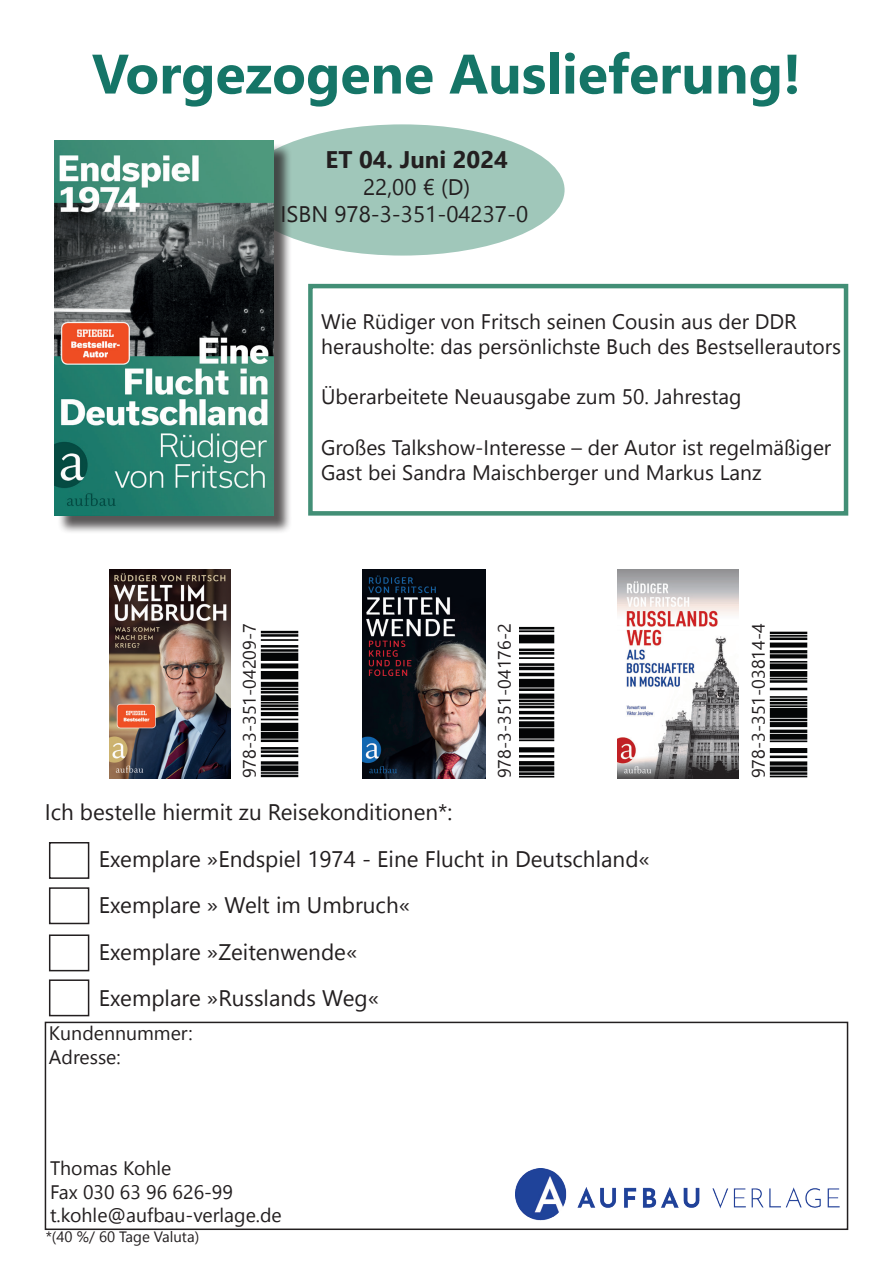
<style>
.page{position:relative;width:893px;height:1263px;background:#fff}
.page>*{position:absolute;margin:0;border:0;box-sizing:border-box;transform-origin:0 0}
.t1{font:700 55.5px "Leelawadee UI";color:#157567}
.t2{font:700 24px "Leelawadee UI";color:#231f20}
.t3{font:22.5px/46.5px "Leelawadee UI";color:#231f20}
.t4{font:21px/25.2px "Leelawadee UI";color:#231f20}
.t5{font:19.5px/23.4px "Leelawadee UI";color:#231f20}
.t6{font:18px "Leelawadee UI";color:#231f20}
.t7{font:15px "Leelawadee UI";color:#231f20}
</style>
<div class="page">
<div style="left:240px;top:124px;width:325px;height:132px;background:#a0c7ba;border-radius:50%"></div>
<div style="left:57px;top:143px;width:235px;height:391px;background:#231f20;opacity:.75"></div>
<img style="left:55px;top:141px;width:218px;height:375px">
<div style="left:45px;top:1022px;width:803px;height:208px;border:2px solid #231f20"></div>
<img style="left:516px;top:1168px;width:324px;height:52px">
<div style="left:308px;top:284px;width:540px;height:232px;border:4px solid #428f76"></div>
<img style="left:363px;top:570px;width:123px;height:208px">
<img style="left:110px;top:570px;width:121px;height:208px">
<img style="left:618px;top:570px;width:121px;height:208px">
<img style="left:260px;top:631px;width:39px;height:146px">
<img style="left:519px;top:626px;width:36px;height:152px">
<img style="left:769px;top:631px;width:39px;height:147px">
<div style="left:49px;top:842px;width:40px;height:37px;border:2px solid #231f20"></div>
<div style="left:49px;top:887px;width:40px;height:37px;border:2px solid #231f20"></div>
<div style="left:49px;top:934px;width:40px;height:37px;border:2px solid #231f20"></div>
<div style="left:49px;top:979px;width:40px;height:37px;border:2px solid #231f20"></div>
<h1 class="t1" style="left:92px;top:34px;width:711px">Vorgezogene Auslieferung!</h1>
<p class="t2" style="left:325px;top:142px;width:184px">ET 04. Juni 2024</p>
<p class="t3" style="left:281px;top:172px;width:249px;line-height:27px;text-indent:82px">22,00 € (D)<br>ISBN 978-3-351-04237-0</p>
<p class="t4" style="left:321px;top:308px;width:521px">Wie Rüdiger von Fritsch seinen Cousin aus der DDR herausholte: das persönlichste Buch des Bestsellerautors</p>
<p class="t4" style="left:321px;top:383px;width:422px">Überarbeitete Neuausgabe zum 50. Jahrestag</p>
<p class="t4" style="left:321px;top:434px;width:512px">Großes Talkshow-Interesse – der Autor ist regelmäßiger<br>Gast bei Sandra Maischberger und Markus Lanz</p>
<p class="t6" style="left:237px;top:778px;width:156px;rotate:-90deg">978-3-351-04209-7</p>
<p class="t6" style="left:492px;top:778px;width:156px;rotate:-90deg">978-3-351-04176-2</p>
<p class="t6" style="left:746px;top:778px;width:156px;rotate:-90deg">978-3-351-03814-4</p>
<p class="t3" style="left:99px;top:788px;width:553px;text-indent:-54px">Ich bestelle hiermit zu Reisekonditionen*:<br>Exemplare »Endspiel 1974 - Eine Flucht in Deutschland« Exemplare » Welt im Umbruch«<br>Exemplare »Zeitenwende«<br>Exemplare »Russlands Weg«</p>
<p class="t5" style="left:49px;top:1020px;width:145px">Kundennummer:<br>Adresse:</p>
<p class="t5" style="left:50px;top:1155px;width:233px">Thomas Kohle<br>Fax 030 63 96 626-99 t.kohle@aufbau-verlage.de</p>
<p class="t7" style="left:46px;top:1226px;width:155px">*(40 %/ 60 Tage Valuta)</p>
</div>
